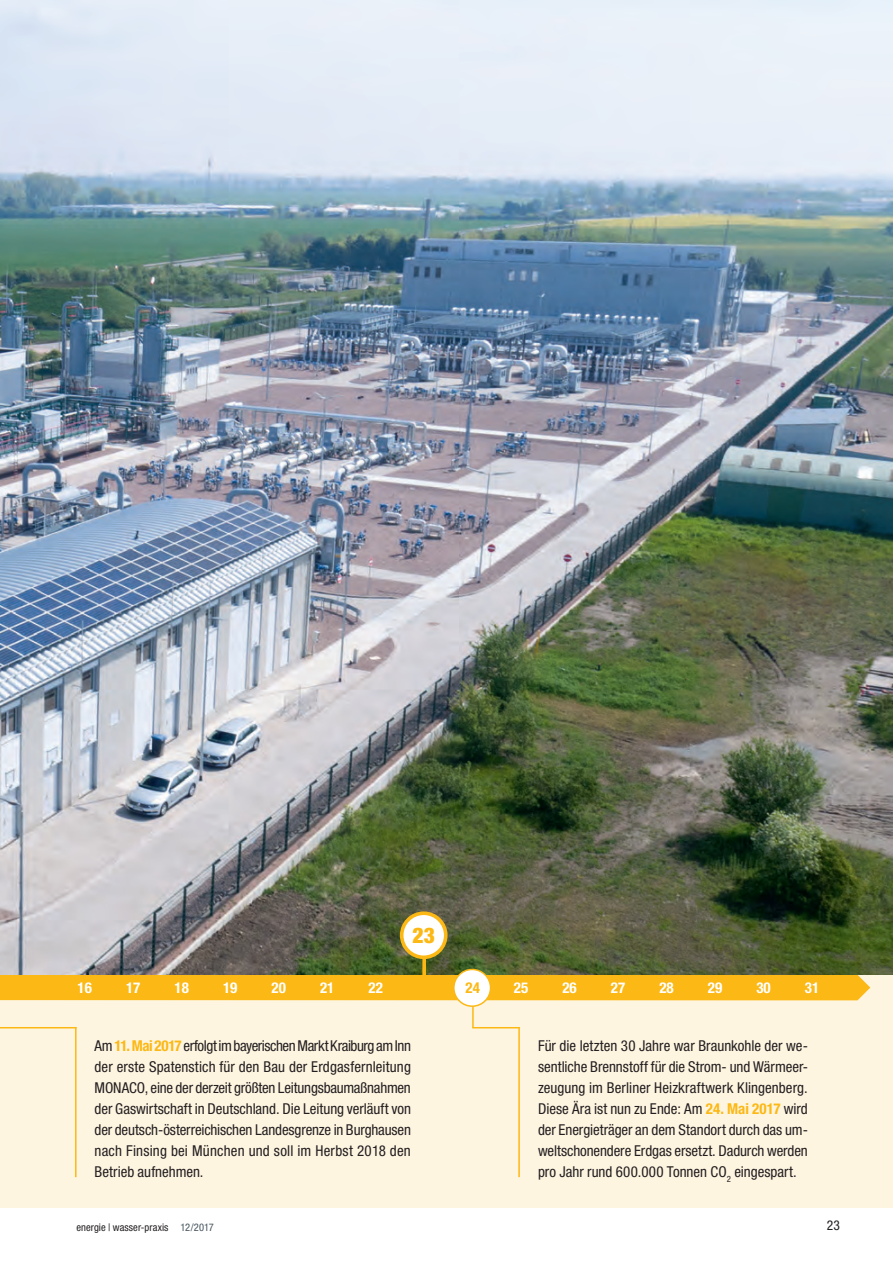
<style>
.page{position:relative;width:893px;height:1263px;background:#fff}
.page>*{position:absolute;margin:0;border:0;box-sizing:border-box;transform-origin:0 0}
.t1{font:900 condensed 21.6px "Helvetica Neue LT Std";color:#fcb814}
.t2{font:condensed 15px/21px "Helvetica Neue LT Std";letter-spacing:.005em;color:#231f20;text-align:justify}
.t3{font:700 condensed 15px "Helvetica Neue LT Std";color:#fff}
.t4{font:700 condensed 15px "Helvetica Neue LT Std";color:#fcb814}
.t5{font:condensed 13.5px "Helvetica Neue LT Std";color:#231f20}
.t6{font:condensed 10.5px "Helvetica Neue LT Std";letter-spacing:.005em;color:#231f20}
.s1{font-weight:700;color:#fcb814}
.s2{color:#45555d}
</style>
<div class="page">
<div style="left:0;top:974px;width:893px;height:234px;background:#fef5e1"></div>
<div style="left:0;top:975px;width:870px;height:25px;background:#fcb814"></div>
<img style="left:0;top:0;width:893px;height:974px">
<hr style="left:0;top:1027px;width:77px;height:1px;background:#fcb814">
<hr style="left:75px;top:1027px;width:2px;height:150px;background:#fcb814">
<hr style="left:472px;top:1000px;width:2px;height:28px;background:#fcb814">
<hr style="left:472px;top:1027px;width:48px;height:1px;background:#fcb814">
<hr style="left:518px;top:1027px;width:2px;height:150px;background:#fcb814">
<div style="left:454px;top:969px;width:37px;height:37px;background:#fff;border-radius:50%"></div>
<div style="left:453px;top:969px;width:38px;height:38px;border:2px solid #fcb814;border-radius:50%"></div>
<div style="left:402px;top:913px;width:44px;height:44px;background:#fff;border-radius:50%"></div>
<div style="left:400px;top:911px;width:48px;height:48px;border:4px solid #fcb814;border-radius:50%"></div>
<svg style="left:422px;top:957px;width:4px;height:25px"></svg>
<p class="t1" style="left:412px;top:922px;width:24px">23</p>
<p class="t3" style="left:78px;top:978px;width:16px">16</p>
<p class="t3" style="left:126px;top:978px;width:16px">17</p>
<p class="t3" style="left:175px;top:978px;width:16px">18</p>
<p class="t3" style="left:223px;top:978px;width:16px">19</p>
<p class="t3" style="left:272px;top:978px;width:16px">20</p>
<p class="t3" style="left:320px;top:978px;width:16px">21</p>
<p class="t3" style="left:368px;top:978px;width:16px">22</p>
<p class="t4" style="left:465px;top:978px;width:16px">24</p>
<p class="t3" style="left:514px;top:978px;width:16px">25</p>
<p class="t3" style="left:562px;top:978px;width:16px">26</p>
<p class="t3" style="left:611px;top:978px;width:16px">27</p>
<p class="t3" style="left:659px;top:978px;width:16px">28</p>
<p class="t3" style="left:708px;top:978px;width:16px">29</p>
<p class="t3" style="left:756px;top:978px;width:16px">30</p>
<p class="t3" style="left:805px;top:978px;width:16px">31</p>
<p class="t2" style="left:95px;top:1035px;width:318px">Am <span class="s1">11. Mai 2017</span> erfolgt im bayerischen Markt Kraiburg am Inn der erste Spatenstich für den Bau der Erdgasfernleitung MONACO, eine der derzeit größten Leitungsbaumaßnahmen der Gaswirtschaft in Deutschland. Die Leitung verläuft von der deutsch-österreichischen Landesgrenze in Burghausen nach Finsing bei München und soll im Herbst 2018 den Betrieb aufnehmen.</p>
<p class="t2" style="left:538px;top:1035px;width:271px">Für die letzten 30 Jahre war Braunkohle der we&shy;sentliche Brennstoff für die Strom- und Wärmeer&shy;zeugung im Berliner Heizkraftwerk Klingenberg.<br>Diese Ära ist nun zu Ende: Am <span class="s1">24. Mai 2017</span> wird der Energieträger an dem Standort durch das um&shy;weltschonendere Erdgas ersetzt. Dadurch werden pro Jahr rund 600.000 Tonnen CO<sub>2</sub> eingespart.</p>
<p class="t6" style="left:77px;top:1221px;width:139px">energie | wasser-praxis <span class="s2">12/2017</span></p>
<p class="t5" style="left:827px;top:1218px;width:14px">23</p>
</div>
